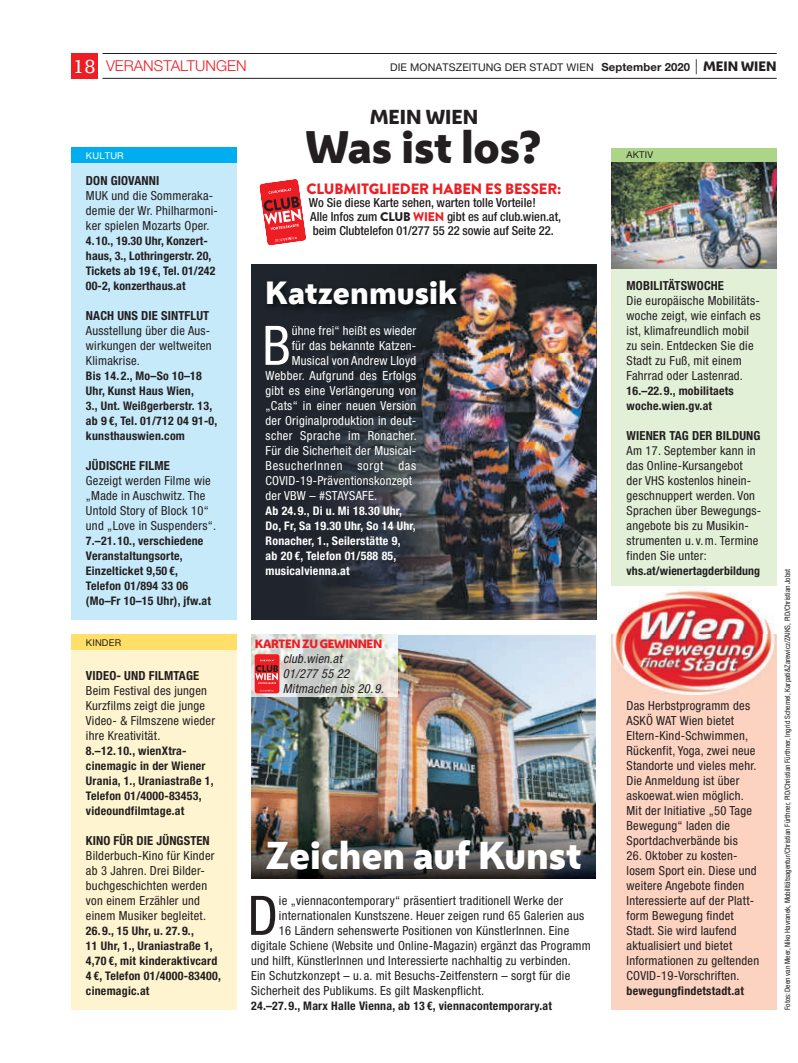
<style>
.page{position:relative;width:798px;height:1063px;background:#fff}
.page>*{position:absolute;margin:0;border:0;box-sizing:border-box;transform-origin:0 0}
.t1{font:condensed 54.5px "Helvetica Neue LT Pro";color:#231f20}
.t2{font:condensed 54.5px "Helvetica Neue LT Pro";color:#fff}
.t3{font:800 42.5px "Wiener Melange";letter-spacing:-.005em;color:#231f20}
.t4{font:800 36.25px "Wiener Melange";letter-spacing:.005em;color:#fff}
.t5{font:800 30px "Wiener Melange";color:#fff}
.t6{font:800 18.88px "Wiener Melange";color:#231f20}
.t7{font:900 15px "Brandon Text";letter-spacing:-.01em;color:#ee1d23}
.t8{font:300 15px "Helvetica Neue LT Pro";color:#ee1d23}
.t9{font:condensed 12.5px/15px "Helvetica Neue LT Pro";letter-spacing:.02em;color:#231f20}
.t10{font:condensed 12.5px "Helvetica Neue LT Pro";letter-spacing:.02em;color:#fff}
.t11{font:500 condensed 12.5px/13.8px "Helvetica Neue LT Pro";letter-spacing:-.005em;color:#231f20}
.t12{font:700 condensed 12.5px "Helvetica Neue LT Pro";letter-spacing:.01em;color:#231f20}
.t13{font:italic condensed 12.5px/15px "Helvetica Neue LT Pro";letter-spacing:.02em;color:#231f20}
.t14{font:condensed 12.5px "Helvetica Neue LT Pro";letter-spacing:.055em;color:#fff}
.t15{font:700 condensed 11.88px/15px "Helvetica Neue LT Pro";letter-spacing:.02em;color:#231f20}
.t16{font:700 condensed 11.88px/15px "Helvetica Neue LT Pro";letter-spacing:.02em;color:#fff}
.t17{font:800 11.25px "Wiener Melange";letter-spacing:-.03em;color:#ee1d23}
.t18{font:10.62px "Helvetica Neue LT Pro";letter-spacing:.01em;color:#231f20}
.t19{font:9.38px "Helvetica Neue LT Pro";letter-spacing:.02em;color:#231f20}
.t20{font:9.38px "Helvetica Neue LT Pro";letter-spacing:.02em;color:#fff}
.t21{font:condensed 7.5px "Helvetica Neue LT Pro";color:#231f20}
.s1{font-family:"Egyptienne FLT Std";font-weight:400;font-size:20px;color:#fff}
.s2{font-weight:700;font-size:11.25px}
.s3{font-weight:300;font-size:15px}
.s4{font-family:"Wiener Melange";font-weight:800;font-size:12.75px}
.s5{font-family:"Brandon Text";font-weight:900;font-stretch:normal}
.s6{font-family:"Brandon Text";font-weight:900;font-stretch:normal;color:#ee1d23}
</style>
<div class="page">
<div style="left:71px;top:53px;width:27px;height:26px;background:#ee1d23"></div>
<hr style="left:102px;top:53px;width:674px;height:1px;background:#231f20">
<hr style="left:102px;top:78px;width:674px;height:1px;background:#231f20">
<img style="left:251px;top:635px;width:344px;height:143px">
<img style="left:251px;top:778px;width:344px;height:100px">
<img style="left:251px;top:635px;width:146px;height:62px">
<div style="left:254px;top:654px;width:25px;height:39px;background:#ee1d23;border-radius:3px"></div>
<svg style="left:259px;top:690px;width:14px;height:2px"></svg>
<svg style="left:255px;top:660px;width:23px;height:24px"></svg>
<div style="left:71px;top:162px;width:165px;height:457px;background:#c6eafa"></div>
<div style="left:71px;top:148px;width:165px;height:15px;background:#00aeef"></div>
<div style="left:71px;top:639px;width:165px;height:371px;background:#fef4d0"></div>
<div style="left:71px;top:635px;width:165px;height:15px;background:#ffdf68"></div>
<div style="left:611px;top:635px;width:165px;height:375px;background:#fcd2c0"></div>
<img style="left:251px;top:264px;width:345px;height:356px">
<img style="left:263px;top:277px;width:202px;height:37px">
<div style="left:611px;top:185px;width:165px;height:401px;background:#e3f0d8"></div>
<img style="left:611px;top:162px;width:165px;height:106px">
<img style="left:611px;top:585px;width:166px;height:73px">
<img style="left:776px;top:658px;width:1px;height:36px">
<img style="left:611px;top:635px;width:165px;height:59px">
<img style="left:611px;top:585px;width:165px;height:1px">
<svg style="left:259px;top:179px;width:47px;height:67px"></svg>
<div style="left:611px;top:148px;width:165px;height:14px;background:#acd589"></div>
<p class="t8" style="left:73px;top:61px;width:175px"><span class="s1">18</span> VERANSTALTUNGEN</p>
<p class="t18" style="left:390px;top:64px;width:388px">DIE MONATSZEITUNG DER STADT WIEN <span class="s2">September 2020</span> <span class="s3">|</span> <span class="s4">MEIN WIEN</span></p>
<p class="t20" style="left:86px;top:152px;width:39px">KULTUR</p>
<p class="t12" style="left:86px;top:176px;width:75px">DON GIOVANNI</p>
<p class="t9" style="left:86px;top:189px;width:133px">MUK und die Sommeraka&shy;demie der Wr. Philharmoni&shy;ker spielen Mozarts Oper.</p>
<p class="t15" style="left:86px;top:234px;width:131px">4. 10., 19.30 Uhr, Konzert&shy;haus, 3., Lothringerstr. 20,<br>Tickets ab 19 €, Tel. 01/242<br>00-2, konzerthaus.at</p>
<p class="t12" style="left:86px;top:311px;width:125px">NACH UNS DIE SINTFLUT</p>
<p class="t9" style="left:86px;top:324px;width:127px;text-align:justify">Ausstellung über die Aus&shy;wirkungen der weltweiten Klimakrise.</p>
<p class="t15" style="left:86px;top:369px;width:133px">Bis 14. 2., Mo–So 10–18<br>Uhr, Kunst Haus Wien,<br>3., Unt. Weißgerberstr. 13, ab 9 €, Tel. 01/712 04 91-0, kunsthauswien.com</p>
<p class="t12" style="left:86px;top:461px;width:85px">JÜDISCHE FILME</p>
<p class="t9" style="left:86px;top:474px;width:131px">Gezeigt werden Filme wie „Made in Auschwitz. The<br>Untold Story of Block 10“ und „Love in Suspenders“.</p>
<p class="t15" style="left:86px;top:534px;width:126px">7.–21. 10., verschiedene<br>Veranstaltungsorte,<br>Einzelticket 9,50 €,<br>Telefon 01/894 33 06 (Mo–Fr 10–15 Uhr), jfw.at</p>
<p class="t19" style="left:86px;top:639px;width:37px">KINDER</p>
<p class="t12" style="left:86px;top:671px;width:115px">VIDEO- UND FILMTAGE</p>
<p class="t9" style="left:86px;top:684px;width:131px">Beim Festival des jungen<br>Kurzfilms zeigt die junge<br>Video- &amp; Filmszene wieder ihre Kreativität.</p>
<p class="t15" style="left:86px;top:744px;width:129px">8.–12. 10., wienXtra&shy;cinemagic in der Wiener<br>Urania, 1., Uraniastraße 1,<br>Telefon 01/4000-83453, videoundfilmtage.at</p>
<p class="t12" style="left:86px;top:836px;width:125px">KINO FÜR DIE JÜNGSTEN</p>
<p class="t9" style="left:86px;top:849px;width:130px">Bilderbuch-Kino für Kinder ab 3 Jahren. Drei Bilder&shy;buchgeschichten werden von einem Erzähler und einem Musiker begleitet.</p>
<p class="t15" style="left:86px;top:924px;width:136px">26. 9., 15 Uhr, u. 27. 9.,<br>11 Uhr, 1., Uraniastraße 1,<br>4,70 €, mit kinderaktivcard<br>4 €, Telefon 01/4000-83400, cinemagic.at</p>
<h3 class="t6" style="left:369px;top:103px;width:110px">MEIN WIEN</h3>
<h2 class="t3" style="left:305px;top:117px;width:238px">Was ist los?</h2>
<p class="t7" style="left:306px;top:183px;width:256px">CLUBMITGLIEDER HABEN ES BESSER:</p>
<p class="t11" style="left:309px;top:197px;width:253px">Wo Sie diese Karte sehen, warten tolle Vorteile!<br>Alle Infos zum <span class="s5">CLUB</span> <span class="s6">WIEN</span> gibt es auf club.wien.at, beim Clubtelefon 01/277 55 22 sowie auf Seite 22.</p>
<h3 class="t5" style="left:265px;top:272px;width:193px">Katzenmusik</h3>
<h1 class="t2" style="left:262px;top:326px;width:30px">B</h1>
<p class="t10" style="left:292px;top:326px;width:126px">ühne frei“ heißt es wieder</p>
<p class="t10" style="left:292px;top:341px;width:126px">für das bekannte Katzen-</p>
<p class="t10" style="left:292px;top:356px;width:126px">Musical von Andrew Lloyd</p>
<p class="t10" style="left:265px;top:371px;width:152px">Webber. Aufgrund des Erfolgs</p>
<p class="t10" style="left:265px;top:386px;width:152px">gibt es eine Verlängerung von</p>
<p class="t10" style="left:265px;top:401px;width:152px">„Cats“ in einer neuen Version</p>
<p class="t10" style="left:265px;top:416px;width:152px">der Originalproduktion in deut-</p>
<p class="t10" style="left:265px;top:431px;width:153px">scher Sprache im Ronacher.</p>
<p class="t10" style="left:265px;top:446px;width:152px">Für die Sicherheit der Musical-</p>
<p class="t14" style="left:265px;top:461px;width:152px">BesucherInnen sorgt das</p>
<p class="t10" style="left:265px;top:476px;width:148px">COVID-19-Präventionskonzept</p>
<p class="t10" style="left:265px;top:491px;width:113px">der VBW – #STAYSAFE.</p>
<p class="t16" style="left:265px;top:504px;width:152px">Ab 24. 9., Di u. Mi 18.30 Uhr,<br>Do, Fr, Sa 19.30 Uhr, So 14 Uhr,<br>Ronacher, 1., Seilerstätte 9,<br>ab 20 €, Telefon 01/588 85, musicalvienna.at</p>
<p class="t17" style="left:254px;top:636px;width:129px">KARTEN ZU GEWINNEN</p>
<p class="t13" style="left:283px;top:653px;width:102px">club.wien.at<br>01/277 55 22<br>Mitmachen bis 20. 9.</p>
<h3 class="t4" style="left:265px;top:830px;width:317px">Zeichen auf Kunst</h3>
<h1 class="t1" style="left:247px;top:896px;width:32px">D</h1>
<p class="t9" style="left:279px;top:894px;width:285px">ie „viennacontemporary“ präsentiert traditionell Werke der</p>
<p class="t9" style="left:279px;top:909px;width:306px">internationalen Kunstszene. Heuer zeigen rund 65 Galerien aus</p>
<p class="t9" style="left:279px;top:924px;width:292px">16 Ländern sehenswerte Positionen von KünstlerInnen. Eine</p>
<p class="t9" style="left:251px;top:939px;width:341px">digitale Schiene (Website und Online-Magazin) ergänzt das Programm</p>
<p class="t9" style="left:251px;top:954px;width:321px">und hilft, KünstlerInnen und Interessierte nachhaltig zu verbinden.</p>
<p class="t9" style="left:251px;top:969px;width:320px">Ein Schutzkonzept – u. a. mit Besuchs-Zeitfenstern – sorgt für die</p>
<p class="t9" style="left:251px;top:984px;width:234px">Sicherheit des Publikums. Es gilt Maskenpflicht.</p>
<p class="t15" style="left:251px;top:999px;width:302px">24.–27. 9., Marx Halle Vienna, ab 13 €, viennacontemporary.at</p>
<p class="t19" style="left:626px;top:151px;width:28px">AKTIV</p>
<p class="t12" style="left:626px;top:281px;width:99px">MOBILITÄTSWOCHE</p>
<p class="t9" style="left:626px;top:294px;width:135px">Die europäische Mobilitäts&shy;woche zeigt, wie einfach es ist, klima freundlich mobil zu sein. Entdecken Sie die<br>Stadt zu Fuß, mit einem<br>Fahrrad oder Lastenrad.</p>
<p class="t15" style="left:626px;top:384px;width:109px">16.–22. 9., mobilitaets woche.wien.gv.at</p>
<p class="t12" style="left:626px;top:431px;width:135px">WIENER TAG DER BILDUNG</p>
<p class="t9" style="left:626px;top:444px;width:136px">Am 17. September kann in das Online-Kursangebot der VHS kostenlos hinein&shy;geschnuppert werden. Von<br>Sprachen über Bewegungs&shy;angebote bis zu Musikin&shy;strumenten u. v. m. Termine finden Sie unter:</p>
<p class="t15" style="left:626px;top:564px;width:135px">vhs.at/wienertagderbildung</p>
<p class="t9" style="left:626px;top:699px;width:131px">Das Herbstprogramm des<br>ASKÖ WAT Wien bietet<br>Eltern-Kind-Schwimmen,<br>Rückenfit, Yoga, zwei neue<br>Standorte und vieles mehr.<br>Die Anmeldung ist über askoewat.wien möglich.<br>Mit der Initiative „50 Tage<br>Bewegung“ laden die<br>Sportdachverbände bis</p>
<p class="t9" style="left:626px;top:849px;width:134px">26. Oktober zu kosten&shy;losem Sport ein. Diese und weitere Angebote finden<br>Interessierte auf der Platt&shy;form Bewegung findet<br>Stadt. Sie wird laufend aktualisiert und bietet<br>Informationen zu geltenden<br>COVID-19-Vorschriften.</p>
<p class="t15" style="left:626px;top:984px;width:119px">bewegungfindetstadt.at</p>
<p class="t21" style="left:784px;top:1010px;width:443px;rotate:-90deg">Fotos: Deen van Meer, Niko Havranek, Mobilitätsagentur/Christian Fürthner, PID/Christian Fürthner, Ingrid Schemel, Karpati&amp;Zarewicz/ZAIKS, PID/Christian Jobst</p>
</div>
